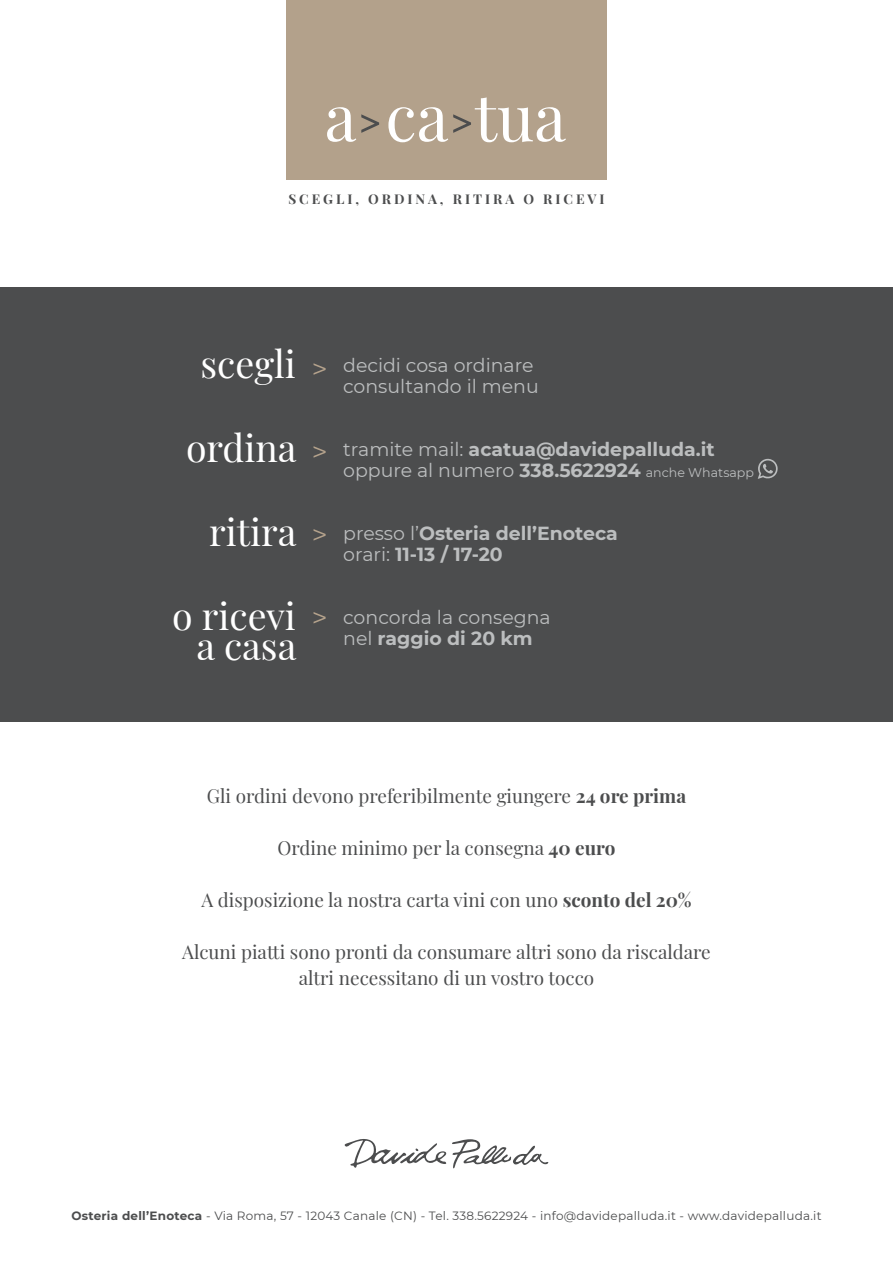
<style>
.page{position:relative;width:893px;height:1263px;background:#fff}
.page>*{position:absolute;margin:0;border:0;box-sizing:border-box;transform-origin:0 0}
.t1{font:37.5px "Playfair Display";color:#fff}
.t2{font:18.9px "Playfair Display";color:#4c4d4e}
.t3{font:700 18.9px "Montserrat";color:#bcbebf}
.t4{font:18.9px "Montserrat";color:#bcbebf}
.t5{font:700 13.5px "Playfair Display";letter-spacing:.22em;color:#4c4d4e}
.t6{font:12px "Montserrat";letter-spacing:.02em;color:#4c4d4e}
.s1{font-weight:400}
.s2{font-weight:700}
.s3{font-size:12.6px}
</style>
<div class="page">
<div style="left:0;top:287px;width:893px;height:434px;background:#4c4d4e"></div>
<svg style="left:758px;top:459px;width:20px;height:20px"></svg>
<svg style="left:314px;top:363px;width:12px;height:12px"></svg>
<svg style="left:314px;top:446px;width:12px;height:12px"></svg>
<svg style="left:314px;top:529px;width:12px;height:12px"></svg>
<svg style="left:314px;top:612px;width:12px;height:11px"></svg>
<svg style="left:345px;top:1139px;width:203px;height:29px"></svg>
<div style="left:286px;top:0;width:321px;height:179px;background:#b3a18b"></div>
<svg style="left:388px;top:97px;width:178px;height:45px"></svg>
<svg style="left:327px;top:107px;width:52px;height:35px"></svg>
<p class="t5" style="left:288px;top:189px;width:318px">SCEGLI, ORDINA, RITIRA O RICEVI</p>
<p class="t1" style="left:200px;top:335px;width:97px">scegli</p>
<p class="t1" style="left:186px;top:419px;width:112px">ordina</p>
<p class="t1" style="left:209px;top:503px;width:89px">ritira</p>
<p class="t1" style="left:172px;top:587px;width:125px">o ricevi</p>
<p class="t1" style="left:196px;top:617px;width:101px">a casa</p>
<p class="t4" style="left:343px;top:353px;width:192px">decidi cosa ordinare</p>
<p class="t4" style="left:343px;top:374px;width:197px">consultando il menu</p>
<p class="t3" style="left:343px;top:436px;width:373px"><span class="s1">tramite mail:</span> acatua@davidepalluda.it</p>
<p class="t4" style="left:343px;top:458px;width:412px">oppure al numero <span class="s2">338.5622924</span> <span class="s3">anche Whatsapp</span></p>
<p class="t3" style="left:343px;top:520px;width:276px"><span class="s1">presso l’</span>Osteria dell’Enoteca</p>
<p class="t3" style="left:343px;top:541px;width:161px"><span class="s1">orari:</span> 11-13 / 17-20</p>
<p class="t4" style="left:343px;top:605px;width:209px">concorda la consegna</p>
<p class="t3" style="left:343px;top:625px;width:191px"><span class="s1">nel</span> raggio di 20 km</p>
<p class="t2" style="left:207px;top:781px;width:481px">Gli ordini devono preferibilmente giungere <span class="s2">24 ore prima</span></p>
<p class="t2" style="left:278px;top:833px;width:339px">Ordine minimo per la consegna <span class="s2">40 euro</span></p>
<p class="t2" style="left:201px;top:885px;width:492px">A disposizione la nostra carta vini con uno <span class="s2">sconto del 20%</span></p>
<p class="t2" style="left:182px;top:937px;width:530px">Alcuni piatti sono pronti da consumare altri sono da riscaldare</p>
<p class="t2" style="left:299px;top:963px;width:297px">altri necessitano di un vostro tocco</p>
<p class="t6" style="left:71px;top:1208px;width:752px"><span class="s2">Osteria dell’Enoteca</span> - Via Roma, 57 - 12043 Canale (CN) - Tel. 338.5622924 - info@davidepalluda.it - www.davidepalluda.it</p>
</div>
